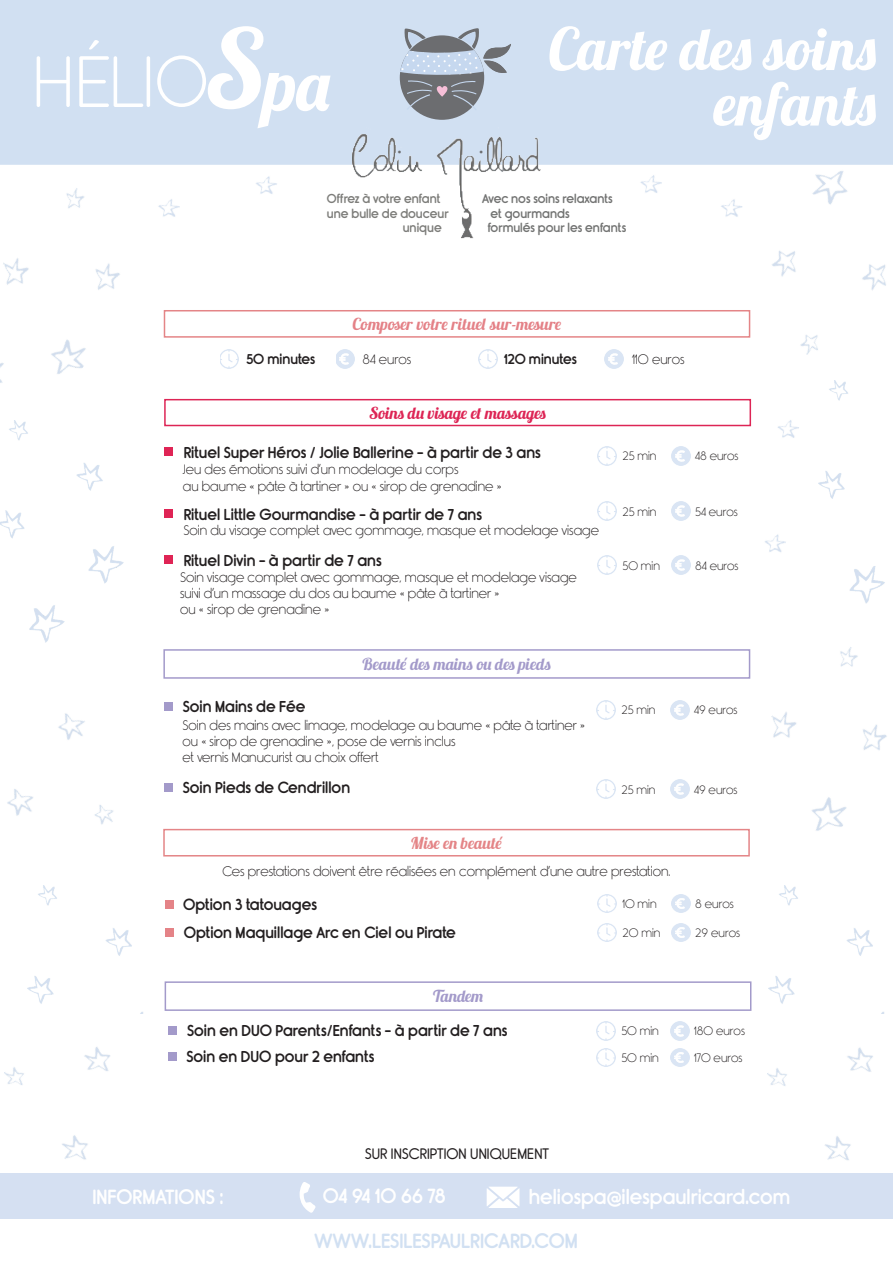
<style>
.page{position:relative;width:893px;height:1263px;background:#fff}
.page>*{position:absolute;margin:0;border:0;box-sizing:border-box;transform-origin:0 0}
.t1{font:58.5px/55.5px "Lobster 1.4";color:#fff;text-align:right}
.t2{font:19.5px "Rimouski Sb";color:#fff}
.t3{font:19.5px "Rimouski Sb";color:#d1e0f2}
.t4{font:16.5px "Lobster 1.3";color:#a39aca}
.t5{font:16.5px "Lobster 1.3";letter-spacing:.005em;color:#e48187}
.t6{font:16.5px "Lobster 1.3";color:#dd2555}
.t7{font:16.5px "Lobster 1.3";letter-spacing:.005em;color:#e48587}
.t8{font:15px/26.1px "Rimouski Sb";color:#231f20}
.t9{font:15px "Rimouski Rg";color:#231f20}
.t10{font:13.5px/16.2px "Rimouski Lt";color:#231f20}
.t11{font:13.5px "Rimouski Sb";color:#231f20}
.t12{font:12px "Rimouski Lt";color:#231f20}
.t13{font:12px/14.4px "Rimouski Sb";color:#737473}
.t14{font:12px "Rimouski Sb";color:#7d7d7a}
</style>
<div class="page">
<div style="left:4px;top:4px;width:884px;height:156px;background:#d1e0f2"></div>
<div style="left:0;top:0;width:893px;height:165px;border:9px solid #d1e0f2"></div>
<img style="left:723px;top:114px;width:170px;height:241px">
<img style="left:327px;top:134px;width:239px;height:105px">
<div style="left:0;top:1173px;width:893px;height:46px;background:#d5e0f2"></div>
<svg style="left:37px;top:26px;width:294px;height:102px"></svg>
<div style="left:400px;top:35px;width:84px;height:85px;background:#6c6d70;border-radius:50%"></div>
<svg style="left:400px;top:28px;width:111px;height:82px"></svg>
<img style="left:819px;top:381px;width:66px;height:222px">
<img style="left:724px;top:647px;width:163px;height:184px">
<img style="left:769px;top:886px;width:104px;height:113px">
<img style="left:778px;top:420px;width:21px;height:18px">
<img style="left:765px;top:534px;width:21px;height:18px">
<img style="left:767px;top:999px;width:117px;height:161px">
<img style="left:721px;top:182px;width:26px;height:51px">
<img style="left:623px;top:158px;width:43px;height:35px">
<img style="left:239px;top:159px;width:42px;height:35px">
<img style="left:165px;top:199px;width:15px;height:18px">
<img style="left:0;top:188px;width:165px;height:239px">
<img style="left:0;top:420px;width:124px;height:223px">
<img style="left:7px;top:713px;width:106px;height:112px">
<img style="left:27px;top:886px;width:105px;height:118px">
<img style="left:4px;top:1012px;width:139px;height:148px">
<div style="left:164px;top:310px;width:586px;height:28px;border:2px solid #e48587"></div>
<img style="left:220px;top:350px;width:19px;height:18px">
<img style="left:336px;top:350px;width:19px;height:18px">
<img style="left:479px;top:350px;width:18px;height:18px">
<img style="left:605px;top:350px;width:18px;height:18px">
<svg style="left:487px;top:1186px;width:32px;height:22px"></svg>
<svg style="left:300px;top:1182px;width:16px;height:31px"></svg>
<div style="left:164px;top:399px;width:587px;height:27px;border:2px solid #dd2555"></div>
<div style="left:165px;top:447px;width:8px;height:8px;background:#df2455"></div>
<div style="left:165px;top:509px;width:8px;height:9px;background:#df2455"></div>
<div style="left:165px;top:555px;width:8px;height:8px;background:#df2455"></div>
<img style="left:672px;top:447px;width:18px;height:18px">
<img style="left:598px;top:447px;width:18px;height:18px">
<img style="left:672px;top:502px;width:18px;height:18px">
<img style="left:598px;top:502px;width:18px;height:18px">
<img style="left:672px;top:556px;width:18px;height:18px">
<img style="left:598px;top:556px;width:18px;height:18px">
<div style="left:163px;top:649px;width:587px;height:30px;border:2px solid #a39aca"></div>
<div style="left:164px;top:702px;width:8px;height:8px;background:#a39aca"></div>
<div style="left:164px;top:783px;width:8px;height:9px;background:#a39aca"></div>
<img style="left:671px;top:700px;width:18px;height:19px">
<img style="left:596px;top:700px;width:19px;height:19px">
<img style="left:671px;top:780px;width:18px;height:18px">
<img style="left:596px;top:780px;width:19px;height:18px">
<div style="left:165px;top:981px;width:586px;height:30px;border:2px solid #a39aca"></div>
<div style="left:168px;top:1026px;width:9px;height:9px;background:#a39aca"></div>
<div style="left:169px;top:1052px;width:8px;height:9px;background:#a39aca"></div>
<img style="left:671px;top:1021px;width:18px;height:19px">
<img style="left:596px;top:1021px;width:19px;height:19px">
<img style="left:671px;top:1048px;width:18px;height:19px">
<img style="left:596px;top:1048px;width:19px;height:19px">
<div style="left:165px;top:901px;width:8px;height:8px;background:#e48387"></div>
<div style="left:163px;top:829px;width:587px;height:27px;border:2px solid #e48587"></div>
<div style="left:165px;top:928px;width:8px;height:9px;background:#e48387"></div>
<img style="left:672px;top:894px;width:18px;height:19px">
<img style="left:598px;top:894px;width:18px;height:19px">
<img style="left:672px;top:923px;width:18px;height:19px">
<img style="left:598px;top:923px;width:18px;height:19px">
<p class="t14" style="left:327px;top:192px;width:115px">Offrez à votre enfant</p>
<p class="t14" style="left:327px;top:206px;width:123px">une bulle de douceur</p>
<p class="t14" style="left:403px;top:221px;width:40px">unique</p>
<h1 class="t1" style="left:548px;top:20px;width:329px">Carte des soins enfants</h1>
<p class="t13" style="left:488px;top:192px;width:140px;text-indent:-6px">Avec nos soins relaxants et gourmands<br>formulés pour les enfants</p>
<p class="t5" style="left:353px;top:313px;width:210px">Composer votre rituel sur-mesure</p>
<p class="t11" style="left:246px;top:351px;width:71px">50 minutes</p>
<p class="t10" style="left:363px;top:352px;width:50px">84 euros</p>
<p class="t11" style="left:504px;top:351px;width:74px">120 minutes</p>
<p class="t10" style="left:632px;top:352px;width:54px">11O euros</p>
<p class="t6" style="left:369px;top:402px;width:179px">Soins du visage et massages</p>
<p class="t8" style="left:184px;top:440px;width:359px">Rituel Super Héros / Jolie Ballerine - à partir de 3 ans</p>
<p class="t10" style="left:183px;top:462px;width:320px">Jeu des émotions suivi d’un modelage du corps<br>au baume « pâte à tartiner » ou « sirop de grenadine »</p>
<p class="t8" style="left:184px;top:502px;width:300px">Rituel Little Gourmandise - à partir de 7 ans</p>
<p class="t10" style="left:183px;top:523px;width:417px">Soin du visage complet avec gommage, masque et modelage visage</p>
<p class="t8" style="left:184px;top:547px;width:200px">Rituel Divin - à partir de 7 ans</p>
<p class="t10" style="left:180px;top:569px;width:398px">Soin visage complet avec gommage, masque et modelage visage suivi d’un massage du dos au baume « pâte à tartiner »<br>ou « sirop de grenadine »</p>
<p class="t8" style="left:183px;top:693px;width:124px">Soin Mains de Fée</p>
<p class="t4" style="left:363px;top:654px;width:190px">Beauté des mains ou des pieds</p>
<p class="t10" style="left:183px;top:718px;width:404px">Soin des mains avec limage, modelage au baume « pâte à tartiner » ou « sirop de grenadine », pose de vernis inclus<br>et vernis Manucurist au choix offert</p>
<p class="t8" style="left:183px;top:775px;width:169px">Soin Pieds de Cendrillon</p>
<p class="t7" style="left:411px;top:832px;width:93px">Mise en beauté</p>
<p class="t12" style="left:622px;top:450px;width:36px">25 min</p>
<p class="t12" style="left:695px;top:450px;width:45px">48 euros</p>
<p class="t12" style="left:622px;top:505px;width:36px">25 min</p>
<p class="t12" style="left:695px;top:505px;width:44px">54 euros</p>
<p class="t12" style="left:622px;top:559px;width:39px">50 min</p>
<p class="t12" style="left:695px;top:559px;width:45px">84 euros</p>
<p class="t12" style="left:621px;top:704px;width:36px">25 min</p>
<p class="t12" style="left:694px;top:704px;width:45px">49 euros</p>
<p class="t12" style="left:621px;top:783px;width:36px">25 min</p>
<p class="t12" style="left:694px;top:783px;width:45px">49 euros</p>
<p class="t10" style="left:222px;top:863px;width:450px">Ces prestations doivent être réalisées en complément d’une autre prestation.</p>
<p class="t8" style="left:183px;top:890px;width:274px;line-height:27.9px">Option 3 tatouages<br>Option Maquillage Arc en Ciel ou Pirate</p>
<p class="t12" style="left:622px;top:897px;width:36px">10 min</p>
<p class="t12" style="left:695px;top:897px;width:40px">8 euros</p>
<p class="t12" style="left:622px;top:926px;width:39px">2O min</p>
<p class="t12" style="left:695px;top:926px;width:46px">29 euros</p>
<p class="t4" style="left:433px;top:986px;width:52px">Tandem</p>
<p class="t8" style="left:187px;top:1017px;width:322px">Soin en DUO Parents/Enfants - à partir de 7 ans<br>Soin en DUO pour 2 enfants</p>
<p class="t12" style="left:621px;top:1024px;width:39px">50 min</p>
<p class="t12" style="left:694px;top:1024px;width:52px">180 euros</p>
<p class="t12" style="left:621px;top:1051px;width:39px">50 min</p>
<p class="t12" style="left:694px;top:1051px;width:50px">170 euros</p>
<p class="t9" style="left:365px;top:1146px;width:186px">SUR INSCRIPTION UNIQUEMENT</p>
<h2 class="t2" style="left:92px;top:1186px;width:133px">INFORMATIONS :</h2>
<h2 class="t2" style="left:323px;top:1184px;width:124px">04 94 10 66 78</h2>
<h2 class="t2" style="left:529px;top:1185px;width:263px">heliospa@ilespaulricard.com</h2>
<h2 class="t3" style="left:314px;top:1229px;width:265px">WWW.LESILESPAULRICARD.COM</h2>
</div>
